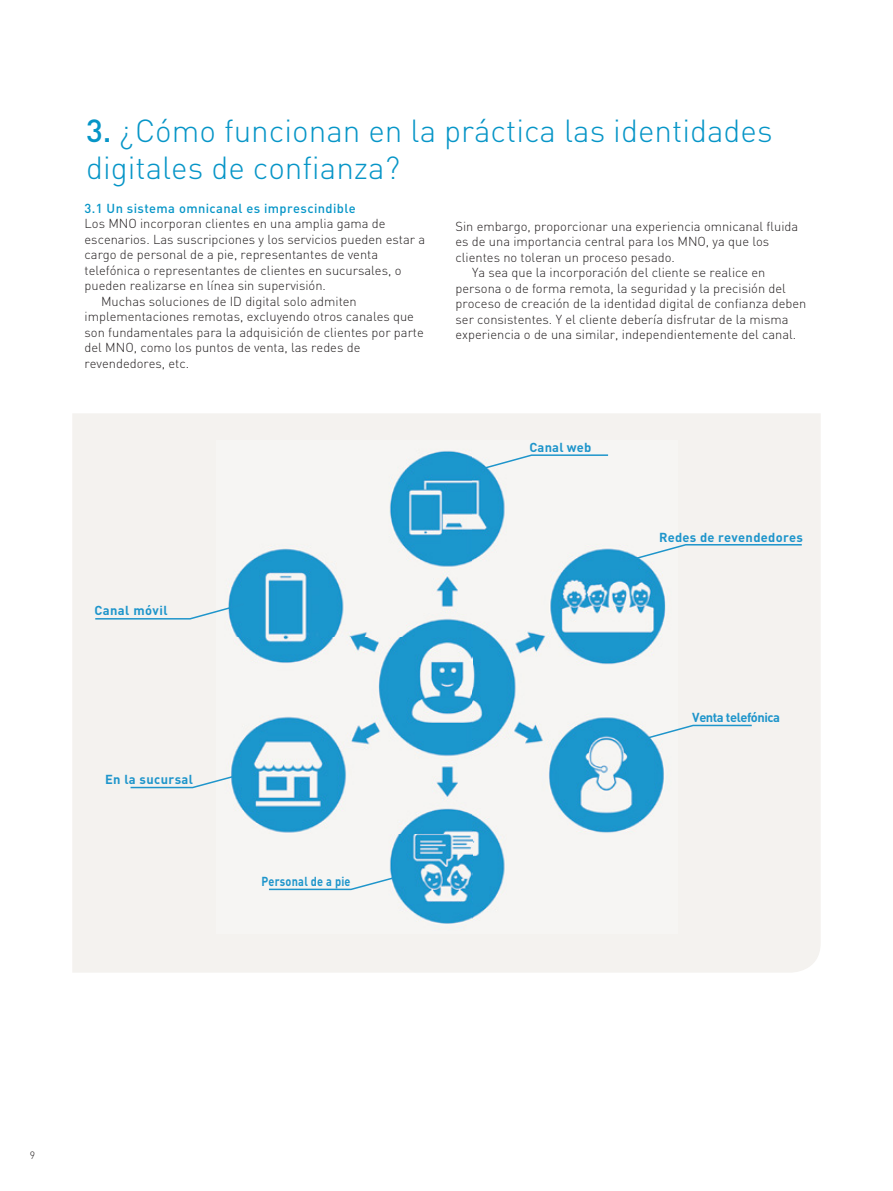
<style>
.page{position:relative;width:893px;height:1191px;background:#fff}
.page>*{position:absolute;margin:0;border:0;box-sizing:border-box;transform-origin:0 0}
.t1{font:300 31.5px/37.8px "DIN Pro";color:#0695c7}
.t2{font:300 12.9px "DIN Pro";color:#231f20}
.t3{font:700 12.9px "DIN Pro";letter-spacing:.02em;color:#1e95cb}
.t4{font:500 12.9px "DIN Pro";letter-spacing:.03em;color:#0695c7}
.t5{font:700 12.9px "DIN Pro";letter-spacing:-.035em;color:#1e95cb}
.t6{font:700 12.9px "DIN Pro";letter-spacing:.02em;color:#1e95cb;scale:.85 1}
.t7{font:300 10.5px "DIN Pro";color:#231f20}
.s1{font-weight:500}
</style>
<div class="page">
<div style="left:72px;top:413px;width:749px;height:559px;background:#f4f2ef"></div>
<img style="left:217px;top:441px;width:460px;height:492px">
<svg style="left:476px;top:454px;width:134px;height:18px"></svg>
<svg style="left:94px;top:602px;width:151px;height:18px"></svg>
<svg style="left:129px;top:774px;width:107px;height:15px"></svg>
<svg style="left:267px;top:876px;width:127px;height:15px"></svg>
<svg style="left:638px;top:724px;width:115px;height:18px"></svg>
<svg style="left:630px;top:543px;width:173px;height:18px"></svg>
<h1 class="t1" style="left:86px;top:110px;width:688px"><span class="s1">3.</span> ¿Cómo funcionan en la práctica las identidades digitales de confianza?</h1>
<p class="t4" style="left:85px;top:199px;width:273px">3.1 Un sistema omnicanal es imprescindible</p>
<p class="t2" style="left:85px;top:215px;width:302px">Los MNO incorporan clientes en una amplia gama de</p>
<p class="t2" style="left:85px;top:230px;width:342px">escenarios. Las suscripciones y los servicios pueden estar a</p>
<p class="t2" style="left:85px;top:246px;width:295px">cargo de personal de a pie, representantes de venta</p>
<p class="t2" style="left:85px;top:261px;width:318px">telefónica o representantes de clientes en sucursales, o</p>
<p class="t2" style="left:85px;top:277px;width:243px">pueden realizarse en línea sin supervisión.</p>
<p class="t2" style="left:101px;top:292px;width:257px">Muchas soluciones de ID digital solo admiten</p>
<p class="t2" style="left:85px;top:308px;width:331px">implementaciones remotas, excluyendo otros canales que</p>
<p class="t2" style="left:85px;top:323px;width:341px">son fundamentales para la adquisición de clientes por parte</p>
<p class="t2" style="left:85px;top:339px;width:277px">del MNO, como los puntos de venta, las redes de</p>
<p class="t2" style="left:85px;top:354px;width:106px">revendedores, etc.</p>
<p class="t2" style="left:456px;top:217px;width:344px">Sin embargo, proporcionar una experiencia omnicanal fluida</p>
<p class="t2" style="left:456px;top:233px;width:315px">es de una importancia central para los MNO, ya que los</p>
<p class="t2" style="left:456px;top:248px;width:221px">clientes no toleran un proceso pesado.</p>
<p class="t2" style="left:472px;top:264px;width:295px">Ya sea que la incorporación del cliente se realice en</p>
<p class="t2" style="left:456px;top:279px;width:332px">persona o de forma remota, la seguridad y la precisión del</p>
<p class="t2" style="left:456px;top:295px;width:352px">proceso de creación de la identidad digital de confianza deben</p>
<p class="t2" style="left:456px;top:310px;width:334px">ser consistentes. Y el cliente debería disfrutar de la misma</p>
<p class="t2" style="left:456px;top:326px;width:342px">experiencia o de una similar, independientemente del canal.</p>
<p class="t3" style="left:94px;top:601px;width:75px">Canal móvil</p>
<p class="t3" style="left:105px;top:771px;width:89px">En la sucursal</p>
<p class="t6" style="left:261px;top:872px;width:106px">Personal de a pie</p>
<p class="t3" style="left:529px;top:439px;width:63px">Canal web</p>
<p class="t3" style="left:659px;top:528px;width:145px">Redes de revendedores</p>
<p class="t5" style="left:692px;top:708px;width:89px">Venta telefónica</p>
<p class="t7" style="left:30px;top:1148px;width:7px">9</p>
</div>
